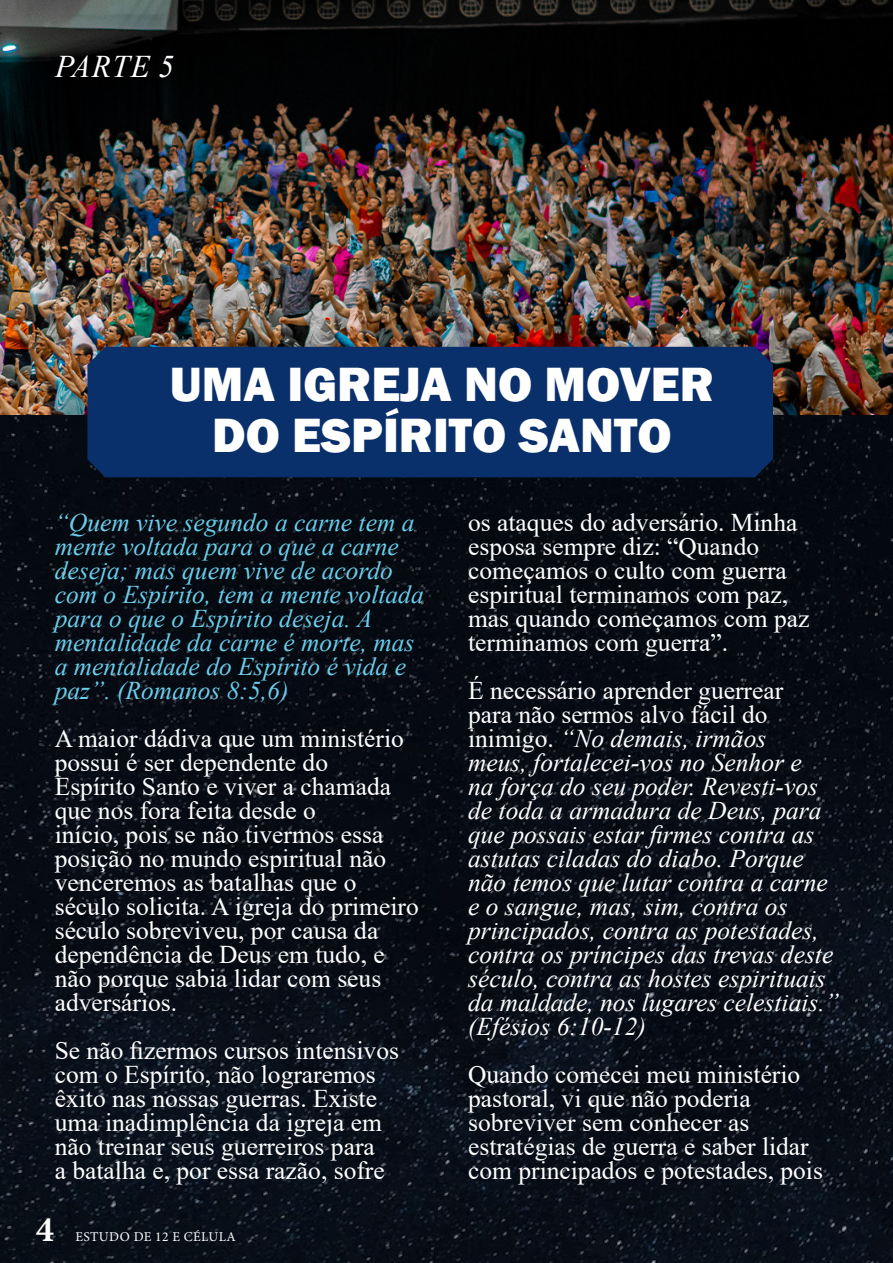
<style>
.page{position:relative;width:893px;height:1263px;background:#fff}
.page>*{position:absolute;margin:0;border:0;box-sizing:border-box;transform-origin:0 0}
.t1{font:800 49.5px "Franklin Gothic";color:#fff}
.t2{font:36px "Minion Variable Concept";color:#fff}
.t3{font:italic 31.5px "Times New Roman";letter-spacing:.035em;color:#fff}
.Texto{font:25.5px/24px "Times New Roman";color:#fff}
.Texto-2{font:italic 25.5px/24px "Times New Roman";color:#fff}
.Texto-3{font:italic 25.5px/24px "Times New Roman";color:#6bcdea}
.t4{font:13.5px "Minion Pro";letter-spacing:.03em;color:#fff}
.s1{font-style:normal}
</style>
<div class="page">
<img style="left:0;top:414px;width:893px;height:849px">
<img style="left:0;top:0;width:892px;height:414px">
<div style="left:87px;top:347px;width:686px;height:130px;background:#09306b"></div>
<p class="t3" style="left:55px;top:45px;width:121px">PARTE 5</p>
<p class="t1" style="left:170px;top:352px;width:546px">UMA IGREJA NO MOVER</p>
<p class="t1" style="left:212px;top:403px;width:461px">DO ESPÍRITO SANTO</p>
<p class="Texto-3" style="left:55px;top:510px;width:371px">“Quem vive segundo a carne tem a mente voltada para o que a carne deseja; mas quem vive de acordo com o Espírito, tem a mente voltada para o que o Espírito deseja. A mentalidade da carne é morte, mas a mentalidade do Espírito é vida e paz”. (Romanos 8:5,6)</p>
<p class="Texto" style="left:55px;top:726px;width:366px">A maior dádiva que um ministério possui é ser dependente do<br>Espírito Santo e viver a chamada que nos fora feita desde o<br>início, pois se não tivermos essa posição no mundo espiritual não venceremos as batalhas que o século solicita. A igreja do primeiro século sobreviveu, por causa da dependência de Deus em tudo, e não porque sabia lidar com seus adversários.</p>
<p class="Texto" style="left:55px;top:1038px;width:346px">Se não fizermos cursos intensivos com o Espírito, não lograremos êxito nas nossas guerras. Existe uma inadimplência da igreja em não treinar seus guerreiros para<br>a batalha e, por essa razão, sofre</p>
<p class="t2" style="left:36px;top:1204px;width:20px">4</p>
<p class="t4" style="left:75px;top:1227px;width:162px">ESTUDO DE 12 E CÉLULA</p>
<p class="Texto" style="left:468px;top:510px;width:343px">os ataques do adversário. Minha esposa sempre diz: “Quando começamos o culto com guerra espiritual terminamos com paz, mas quando começamos com paz terminamos com guerra”.</p>
<p class="Texto-2" style="left:468px;top:678px;width:372px"><span class="s1">É necessário aprender guerrear<br>para não sermos alvo fácil do inimigo.</span> “No demais, irmãos<br>meus, fortalecei-vos no Senhor e<br>na força do seu poder. Revesti-vos de toda a armadura de Deus, para que possais estar firmes contra as astutas ciladas do diabo. Porque não temos que lutar contra a carne e o sangue, mas, sim, contra os principados, contra as potestades, contra os príncipes das trevas deste século, contra as hostes espirituais da maldade, nos lugares celestiais.” (Efésios 6:10-12)</p>
<p class="Texto" style="left:468px;top:1062px;width:356px">Quando comecei meu ministério pastoral, vi que não poderia sobreviver sem conhecer as estratégias de guerra e saber lidar com principados e potestades, pois</p>
</div>
